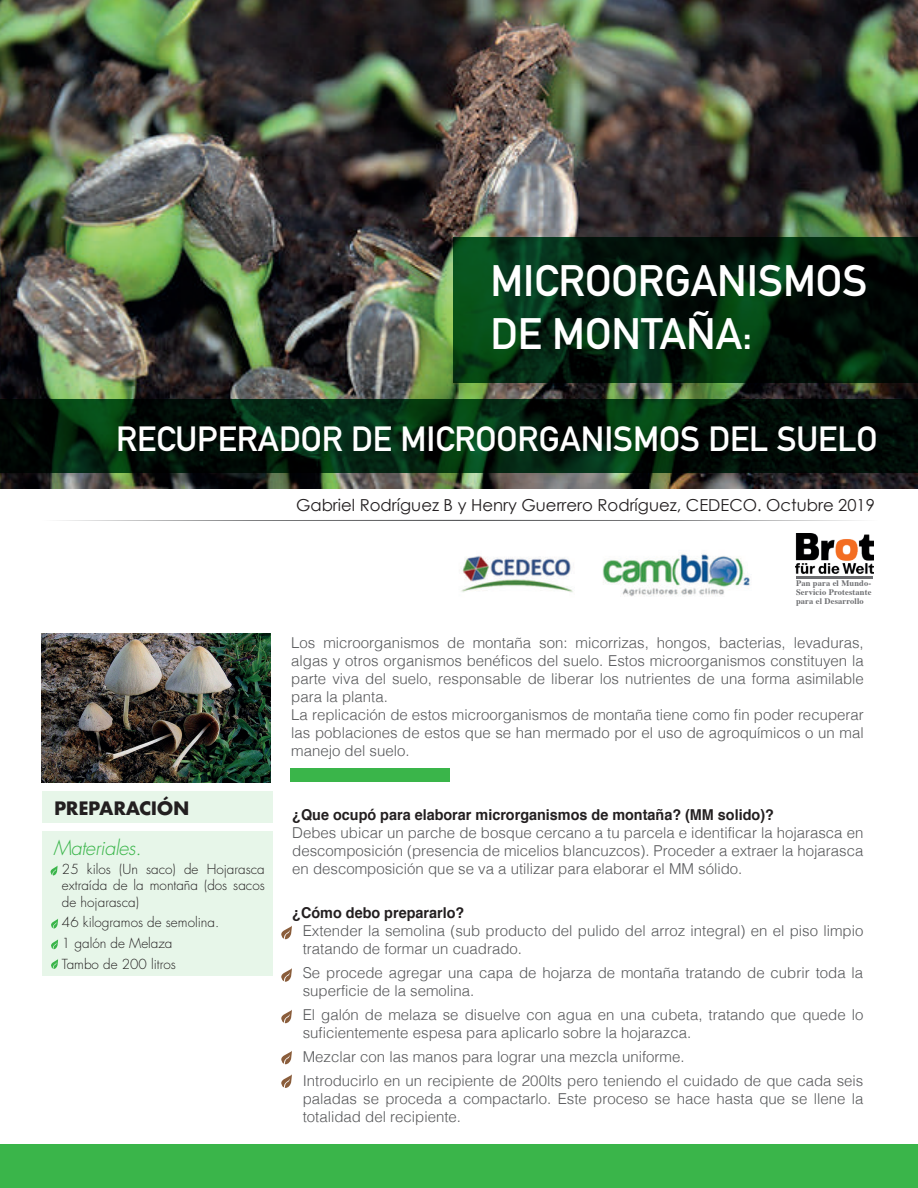
<style>
.page{position:relative;width:918px;height:1188px;background:#fff}
.page>*{position:absolute;margin:0;border:0;box-sizing:border-box;transform-origin:0 0}
.t1{font:700 43.35px/52.1px "DIN Alternate";color:#fff}
.t2{font:700 34.5px "DIN Alternate";color:#fff}
.t3{font:italic 300 19.8px "Futura";letter-spacing:-.02em;color:#3ab54a}
.t4{font:700 18px "Futura";letter-spacing:-.02em;color:#231f20}
.t5{font:16.5px "Century Gothic";color:#231f20}
.t6{font:300 15px/18px "Helvetica";color:#57585a}
.t7{font:700 15px "Helvetica";color:#231f20;scale:.96 1}
.t8{font:300 13.5px/16.2px "Futura";color:#231f20;text-align:justify}
.t9{font:700 8.4px/9px "Times";letter-spacing:.02em;color:#6c6d70;text-align:justify}
</style>
<div class="page">
<img style="left:0;top:0;width:918px;height:489px">
<svg style="left:453px;top:237px;width:465px;height:145px;background:#03250f"></svg>
<svg style="left:0;top:400px;width:918px;height:73px;background:#021d0c"></svg>
<img style="left:42px;top:634px;width:228px;height:149px">
<svg style="left:59px;top:520px;width:803px;height:1px"></svg>
<div style="left:291px;top:769px;width:159px;height:13px;background:#3ab54a"></div>
<div style="left:42px;top:831px;width:230px;height:145px;background:#e7f6e9"></div>
<div style="left:42px;top:791px;width:230px;height:31px;background:#e7f6e9"></div>
<svg style="left:50px;top:865px;width:8px;height:11px"></svg>
<svg style="left:51px;top:919px;width:7px;height:10px"></svg>
<svg style="left:51px;top:939px;width:7px;height:11px"></svg>
<svg style="left:51px;top:959px;width:7px;height:10px"></svg>
<svg style="left:281px;top:925px;width:11px;height:15px"></svg>
<svg style="left:281px;top:968px;width:11px;height:14px"></svg>
<svg style="left:281px;top:1009px;width:11px;height:15px"></svg>
<svg style="left:281px;top:1051px;width:11px;height:14px"></svg>
<svg style="left:281px;top:1074px;width:11px;height:14px"></svg>
<img style="left:602px;top:554px;width:148px;height:43px">
<img style="left:461px;top:556px;width:112px;height:37px">
<img style="left:795px;top:534px;width:79px;height:40px">
<hr style="left:796px;top:576px;width:77px;height:3px;background:#6c6d70">
<div style="left:0;top:1144px;width:918px;height:44px;background:#3ab54a"></div>
<h1 class="t1" style="left:490px;top:252px;width:378px">MICROORGANISMOS<br>DE MONTAÑA:</h1>
<h2 class="t2" style="left:116px;top:412px;width:763px">RECUPERADOR DE MICROORGANISMOS DEL SUELO</h2>
<p class="t5" style="left:296px;top:495px;width:580px">Gabriel Rodríguez B y Henry Guerrero Rodríguez, CEDECO. Octubre 2019</p>
<p class="t9" style="left:796px;top:578px;width:77px">Pan para el Mundo-Servicio Protestante para el Desarrollo</p>
<p class="t4" style="left:54px;top:796px;width:137px">PREPARACIÓN</p>
<h3 class="t3" style="left:53px;top:835px;width:90px">Materiales.</h3>
<p class="t8" style="left:62px;top:861px;width:204px">25 kilos (Un saco) de Hojarasca extraída de la montaña (dos sacos de hojarasca)</p>
<p class="t8" style="left:62px;top:912px;width:159px;line-height:20.7px;text-align:left">46 kilogramos de semolina.<br>1 galón de Melaza<br>Tambo de 200 litros</p>
<p class="t6" style="left:291px;top:633px;width:574px">Los microorganismos de montaña son: micorrizas, hongos, bacterias, levaduras, algas y otros organismos benéficos del suelo. Estos microorganismos constituyen la parte viva del suelo, responsable de liberar los nutrientes de una forma asimilable para la planta.<br>La replicación de estos microorganismos de montaña tiene como fin poder recuperar las poblaciones de estos que se han mermado por el uso de agroquímicos o un mal manejo del suelo.</p>
<p class="t7" style="left:292px;top:803px;width:503px">¿Que ocupó para elaborar microrganismos de montaña? (MM solido)?</p>
<p class="t6" style="left:292px;top:823px;width:573px;text-align:justify">Debes ubicar un parche de bosque cercano a tu parcela e identificar la hojarasca en descomposición (presencia de micelios blancuzcos). Proceder a extraer la hojarasca en descomposición que se va a utilizar para elaborar el MM sólido.</p>
<p class="t7" style="left:292px;top:901px;width:181px">¿Cómo debo prepararlo?</p>
<p class="t6" style="left:303px;top:921px;width:562px">Extender la semolina (sub producto del pulido del arroz integral) en el piso limpio tratando de formar un cuadrado.</p>
<p class="t6" style="left:303px;top:963px;width:562px">Se procede agregar una capa de hojarza de montaña tratando de cubrir toda la superficie de la semolina.</p>
<p class="t6" style="left:303px;top:1005px;width:562px">El galón de melaza se disuelve con agua en una cubeta, tratando que quede lo suficientemente espesa para aplicarlo sobre la hojarazca.</p>
<p class="t6" style="left:303px;top:1044px;width:562px;line-height:24px">Mezclar con las manos para lograr una mezcla uniforme.<br>Introducirlo en un recipiente de 200lts pero teniendo el cuidado de que cada seis</p>
<p class="t6" style="left:303px;top:1089px;width:562px">paladas se proceda a compactarlo. Este proceso se hace hasta que se llene la totalidad del recipiente.</p>
</div>
